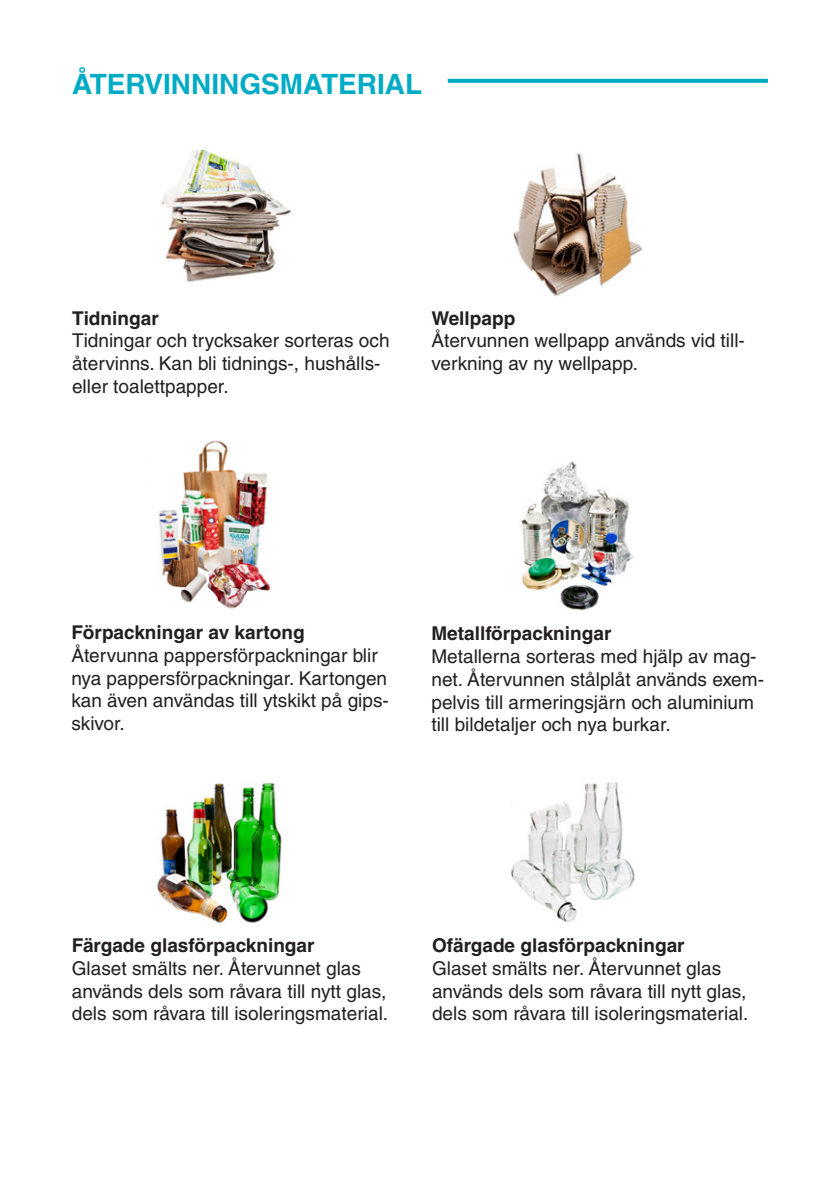
<style>
.page{position:relative;width:840px;height:1191px;background:#fff}
.page>*{position:absolute;margin:0;border:0;box-sizing:border-box;transform-origin:0 0}
.t1{font:700 28px "Helvetica";color:#00abc5}
.t2{font:19px/22.8px "Helvetica";color:#231f20}
.t3{font:700 19px "Helvetica";color:#231f20}
.s1{font-weight:700}
</style>
<div class="page">
<img style="left:511px;top:782px;width:124px;height:140px">
<img style="left:161px;top:150px;width:131px;height:132px">
<img style="left:159px;top:440px;width:112px;height:169px">
<img style="left:157px;top:782px;width:125px;height:141px">
<img style="left:513px;top:153px;width:129px;height:143px">
<img style="left:521px;top:461px;width:113px;height:150px">
<svg style="left:447px;top:79px;width:320px;height:4px"></svg>
<p class="t1" style="left:72px;top:67px;width:351px">ÅTERVINNINGSMATERIAL</p>
<p class="t3" style="left:72px;top:306px;width:88px">Tidningar</p>
<p class="t2" style="left:72px;top:329px;width:319px">Tidningar och trycksaker sorteras och återvinns. Kan bli tidnings-, hushålls-</p>
<p class="t2" style="left:72px;top:375px;width:158px">eller toalettpapper.</p>
<p class="t2" style="left:431px;top:306px;width:315px"><span class="s1">Wellpapp<br></span>Återvunnen wellpapp används vid till&shy;verkning av ny wellpapp.</p>
<p class="t2" style="left:71px;top:621px;width:319px"><span class="s1">Förpackningar av kartong<br></span>Återvunna pappersförpackningar blir nya pappersförpackningar. Kartongen kan även användas till ytskikt på gips&shy;skivor.</p>
<p class="t2" style="left:431px;top:622px;width:334px"><span class="s1">Metallförpackningar<br></span>Metallerna sorteras med hjälp av mag&shy;net. Återvunnen stålplåt används exem&shy;pelvis till armeringsjärn och aluminium till bildetaljer och nya burkar.</p>
<p class="t2" style="left:72px;top:933px;width:290px"><span class="s1">Färgade glasförpackningar<br></span>Glaset smälts ner. Återvunnet glas</p>
<p class="t2" style="left:72px;top:979px;width:318px">används dels som råvara till nytt glas, dels som råvara till isoleringsmaterial.</p>
<p class="t2" style="left:432px;top:933px;width:290px"><span class="s1">Ofärgade glasförpackningar<br></span>Glaset smälts ner. Återvunnet glas</p>
<p class="t2" style="left:432px;top:979px;width:318px">används dels som råvara till nytt glas, dels som råvara till isoleringsmaterial.</p>
</div>
